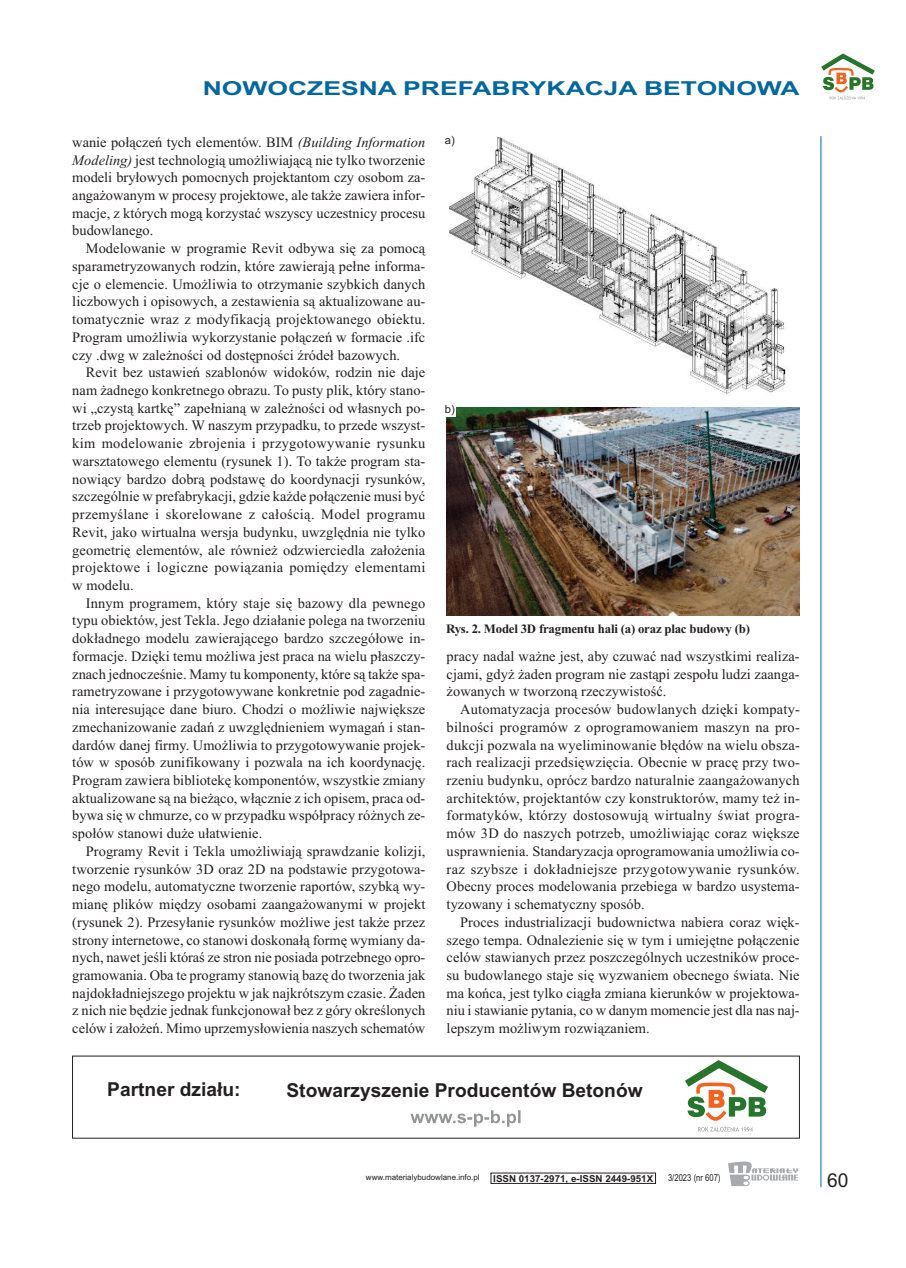
<style>
.page{position:relative;width:906px;height:1268px;background:#fff}
.page>*{position:absolute;margin:0;border:0;box-sizing:border-box;transform-origin:0 0}
.t1{font:700 19.2px "Arial";color:#231f20}
.t2{font:700 19.2px "Arial";color:#00679d;scale:1.38 1}
.t3{font:19.2px "Arial";color:#231f20}
.t4{font:14.4px/17.7px "Times New Roman";letter-spacing:.005em;color:#231f20;text-align:justify}
.t5{font:700 12.75px "Times New Roman";letter-spacing:-.015em;color:#231f20}
.t6{font:11.25px "Arial";color:#231f20}
.t7{font:700 9.6px "Arial";color:#231f20}
.t8{font:9.6px "Arial";color:#231f20;scale:.8 1}
.t9{font:7.95px "Arial";color:#231f20}
.s1{font-style:italic}
</style>
<div class="page">
<hr style="left:820px;top:136px;width:1px;height:1050px;background:#00679d">
<svg style="left:728px;top:1161px;width:70px;height:24px"></svg>
<svg style="left:821px;top:53px;width:54px;height:46px"></svg>
<svg style="left:685px;top:1060px;width:83px;height:71px"></svg>
<svg style="left:410px;top:1110px;width:110px;height:16px"></svg>
<img style="left:450px;top:136px;width:337px;height:258px">
<img style="left:446px;top:407px;width:353px;height:208px">
<div style="left:445px;top:136px;width:10px;height:12px;background:#fff"></div>
<div style="left:445px;top:405px;width:10px;height:11px;background:#fff"></div>
<h1 class="t2" style="left:203px;top:77px;width:434px">NOWOCZESNA PREFABRYKACJA BETONOWA</h1>
<p class="t4" style="left:72px;top:133px;width:354px">wanie połączeń tych elementów. BIM <span class="s1">(Building Information Modeling)</span> jest technologią umożliwiającą nie tylko tworzenie modeli bryłowych pomocnych projektantom czy osobom za&shy;angażowanym w procesy projektowe, ale także zawiera infor&shy;macje, z których mogą korzystać wszyscy uczestnicy procesu budowlanego.</p>
<p class="t4" style="left:72px;top:239px;width:354px;text-indent:14px">Modelowanie w programie Revit odbywa się za pomocą sparametryzowanych rodzin, które zawierają pełne informa&shy;cje o elemencie. Umożliwia to otrzymanie szybkich danych liczbowych i opisowych, a zestawienia są aktualizowane au&shy;tomatycznie wraz z modyfikacją projektowanego obiektu.<br>Program umożliwia wykorzystanie połączeń w formacie .ifc czy .dwg w zależności od dostępności źródeł bazowych.</p>
<p class="t4" style="left:72px;top:363px;width:354px;text-indent:14px">Revit bez ustawień szablonów widoków, rodzin nie daje nam żadnego konkretnego obrazu. To pusty plik, który stano&shy;wi „czystą kartkę” zapełnianą w zależności od własnych po&shy;trzeb projektowych. W naszym przypadku, to przede wszyst&shy;kim modelowanie zbrojenia i przygotowywanie rysunku warsztatowego elementu (rysunek 1). To także program sta&shy;nowiący bardzo dobrą podstawę do koordynacji rysunków, szczególnie w prefabrykacji, gdzie każde połączenie musi być przemyślane i skorelowane z całością. Model programu Revit, jako wirtualna wersja budynku, uwzględnia nie tylko geometrię elementów, ale również odzwierciedla założenia projektowe i logiczne powiązania pomiędzy elementami w modelu.</p>
<p class="t4" style="left:72px;top:593px;width:354px;text-indent:14px">Innym programem, który staje się bazowy dla pewnego typu obiektów, jest Tekla. Jego działanie polega na tworzeniu dokładnego modelu zawierającego bardzo szczegółowe in&shy;formacje. Dzięki temu możliwa jest praca na wielu płaszczy&shy;znach jednocześnie. Mamy tu komponenty, które są także spa&shy;rametryzowane i przygotowywane konkretnie pod zagadnie&shy;nia interesujące dane biuro. Chodzi o możliwie największe zmechanizowanie zadań z uwzględnieniem wymagań i stan&shy;dardów danej firmy. Umożliwia to przygotowywanie projek&shy;tów w sposób zunifikowany i pozwala na ich koordynację.<br>Program zawiera bibliotekę komponentów, wszystkie zmiany aktualizowane są na bieżąco, włącznie z ich opisem, praca od&shy;bywa się w chmurze, co w przypadku współpracy różnych ze&shy;społów stanowi duże ułatwienie.</p>
<p class="t4" style="left:72px;top:841px;width:354px;text-indent:14px">Programy Revit i Tekla umożliwiają sprawdzanie kolizji, tworzenie rysunków 3D oraz 2D na podstawie przygotowa&shy;nego modelu, automatyczne tworzenie raportów, szybką wy&shy;mianę plików między osobami zaangażowanymi w projekt (rysunek 2). Przesyłanie rysunków możliwe jest także przez strony internetowe, co stanowi doskonałą formę wymiany da&shy;nych, nawet jeśli któraś ze stron nie posiada potrzebnego opro&shy;gramowania. Oba te programy stanowią bazę do tworzenia jak najdokładniejszego projektu w jak najkrótszym czasie. Żaden z nich nie będzie jednak funkcjonował bez z góry określonych celów i założeń. Mimo uprzemysłowienia naszych schematów</p>
<p class="t6" style="left:445px;top:134px;width:11px">a)</p>
<p class="t6" style="left:445px;top:402px;width:11px">b)</p>
<p class="t5" style="left:446px;top:621px;width:305px">Rys. 2. Model 3D fragmentu hali (a) oraz plac budowy (b)</p>
<p class="t4" style="left:446px;top:647px;width:354px">pracy nadal ważne jest, aby czuwać nad wszystkimi realiza&shy;cjami, gdyż żaden program nie zastąpi zespołu ludzi zaanga&shy;żowanych w tworzoną rzeczywistość.</p>
<p class="t4" style="left:446px;top:700px;width:355px;text-indent:13px">Automatyzacja procesów budowlanych dzięki kompaty&shy;bilności programów z oprogramowaniem maszyn na pro&shy;dukcji pozwala na wyeliminowanie błędów na wielu obsza&shy;rach realizacji przedsięwzięcia. Obecnie w pracę przy two&shy;rzeniu budynku, oprócz bardzo naturalnie zaangażowanych architektów, projektantów czy konstruktorów, mamy też in&shy;formatyków, którzy dostosowują wirtualny świat progra&shy;mów 3D do naszych potrzeb, umożliwiając coraz większe usprawnienia. Standaryzacja oprogramowania umożliwia co&shy;raz szybsze i dokładniejsze przygotowywanie rysunków.<br>Obecny proces modelowania przebiega w bardzo usystema&shy;tyzowany i schematyczny sposób.</p>
<p class="t4" style="left:446px;top:912px;width:354px;text-indent:14px">Proces industrializacji budownictwa nabiera coraz więk&shy;szego tempa. Odnalezienie się w tym i umiejętne połączenie celów stawianych przez poszczególnych uczestników proce&shy;su budowlanego staje się wyzwaniem obecnego świata. Nie ma końca, jest tylko ciągła zmiana kierunków w projektowa&shy;niu i stawianie pytania, co w danym momencie jest dla nas naj&shy;lepszym możliwym rozwiązaniem.</p>
<h1 class="t1" style="left:107px;top:1078px;width:135px">Partner działu:</h1>
<h1 class="t1" style="left:286px;top:1078px;width:358px">Stowarzyszenie Producentów Betonów</h1>
<p class="t9" style="left:366px;top:1172px;width:115px">www.materialybudowlane.info.pl</p>
<p class="t7" style="left:493px;top:1172px;width:161px">ISSN 0137-2971, e-ISSN 2449-951X</p>
<p class="t8" style="left:668px;top:1171px;width:67px">3/2023 (nr 607)</p>
<h1 class="t3" style="left:827px;top:1168px;width:23px">60</h1>
</div>
